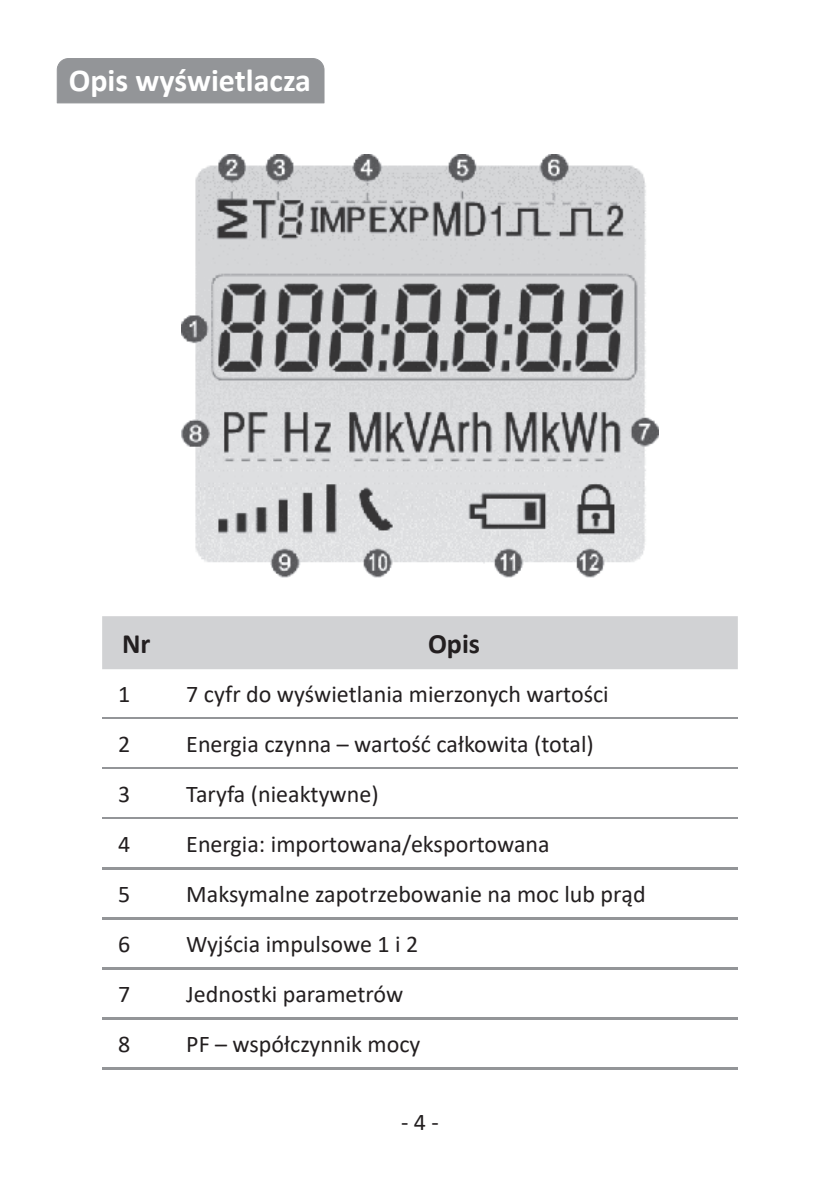
<style>
.page{position:relative;width:840px;height:1191px;background:#fff}
.page>*{position:absolute;margin:0;border:0;box-sizing:border-box;transform-origin:0 0}
.t1{font:700 32px "Calibri";color:#fff}
.t2{font:700 28px "Calibri";color:#231f20}
.t3{font:24px "Calibri";color:#231f20}
</style>
<div class="page">
<img style="left:181px;top:155px;width:477px;height:422px">
<div style="left:102px;top:616px;width:635px;height:53px;background:#d1d2d4"></div>
<hr style="left:102px;top:717px;width:68px;height:2px;background:#939598">
<hr style="left:170px;top:717px;width:567px;height:2px;background:#939598">
<hr style="left:102px;top:767px;width:68px;height:2px;background:#939598">
<hr style="left:170px;top:767px;width:567px;height:2px;background:#939598">
<hr style="left:102px;top:817px;width:68px;height:2px;background:#939598">
<hr style="left:170px;top:817px;width:567px;height:2px;background:#939598">
<hr style="left:102px;top:867px;width:68px;height:2px;background:#939598">
<hr style="left:170px;top:867px;width:567px;height:2px;background:#939598">
<hr style="left:102px;top:917px;width:68px;height:2px;background:#939598">
<hr style="left:170px;top:917px;width:567px;height:2px;background:#939598">
<hr style="left:102px;top:967px;width:68px;height:2px;background:#939598">
<hr style="left:170px;top:967px;width:567px;height:2px;background:#939598">
<hr style="left:102px;top:1017px;width:68px;height:2px;background:#939598">
<hr style="left:170px;top:1017px;width:567px;height:2px;background:#939598">
<hr style="left:102px;top:1067px;width:68px;height:2px;background:#939598">
<hr style="left:170px;top:1067px;width:567px;height:2px;background:#939598">
<div style="left:57px;top:58px;width:267px;height:45px;background:#939598"></div>
<h1 class="t1" style="left:69px;top:58px;width:244px">Opis wyświetlacza</h1>
<p class="t2" style="left:122px;top:624px;width:30px">Nr</p>
<p class="t2" style="left:428px;top:624px;width:54px">Opis</p>
<p class="t3" style="left:118px;top:677px;width:14px">1</p>
<p class="t3" style="left:186px;top:677px;width:424px">7 cyfr do wyświetlania mierzonych wartości</p>
<p class="t3" style="left:118px;top:727px;width:14px">2</p>
<p class="t3" style="left:186px;top:727px;width:409px">Energia czynna – wartość całkowita (total)</p>
<p class="t3" style="left:118px;top:777px;width:14px">3</p>
<p class="t3" style="left:186px;top:777px;width:194px">Taryfa (nieaktywne)</p>
<p class="t3" style="left:118px;top:827px;width:14px">4</p>
<p class="t3" style="left:186px;top:827px;width:364px">Energia: importowana/eksportowana</p>
<p class="t3" style="left:118px;top:877px;width:14px">5</p>
<p class="t3" style="left:186px;top:877px;width:460px">Maksymalne zapotrzebowanie na moc lub prąd</p>
<p class="t3" style="left:118px;top:927px;width:14px">6</p>
<p class="t3" style="left:186px;top:927px;width:233px">Wyjścia impulsowe 1 i 2</p>
<p class="t3" style="left:118px;top:977px;width:14px">7</p>
<p class="t3" style="left:186px;top:977px;width:218px">Jednostki parametrów</p>
<p class="t3" style="left:118px;top:1027px;width:14px">8</p>
<p class="t3" style="left:186px;top:1027px;width:235px">PF – współczynnik mocy</p>
<p class="t3" style="left:401px;top:1105px;width:39px">- 4 -</p>
</div>
